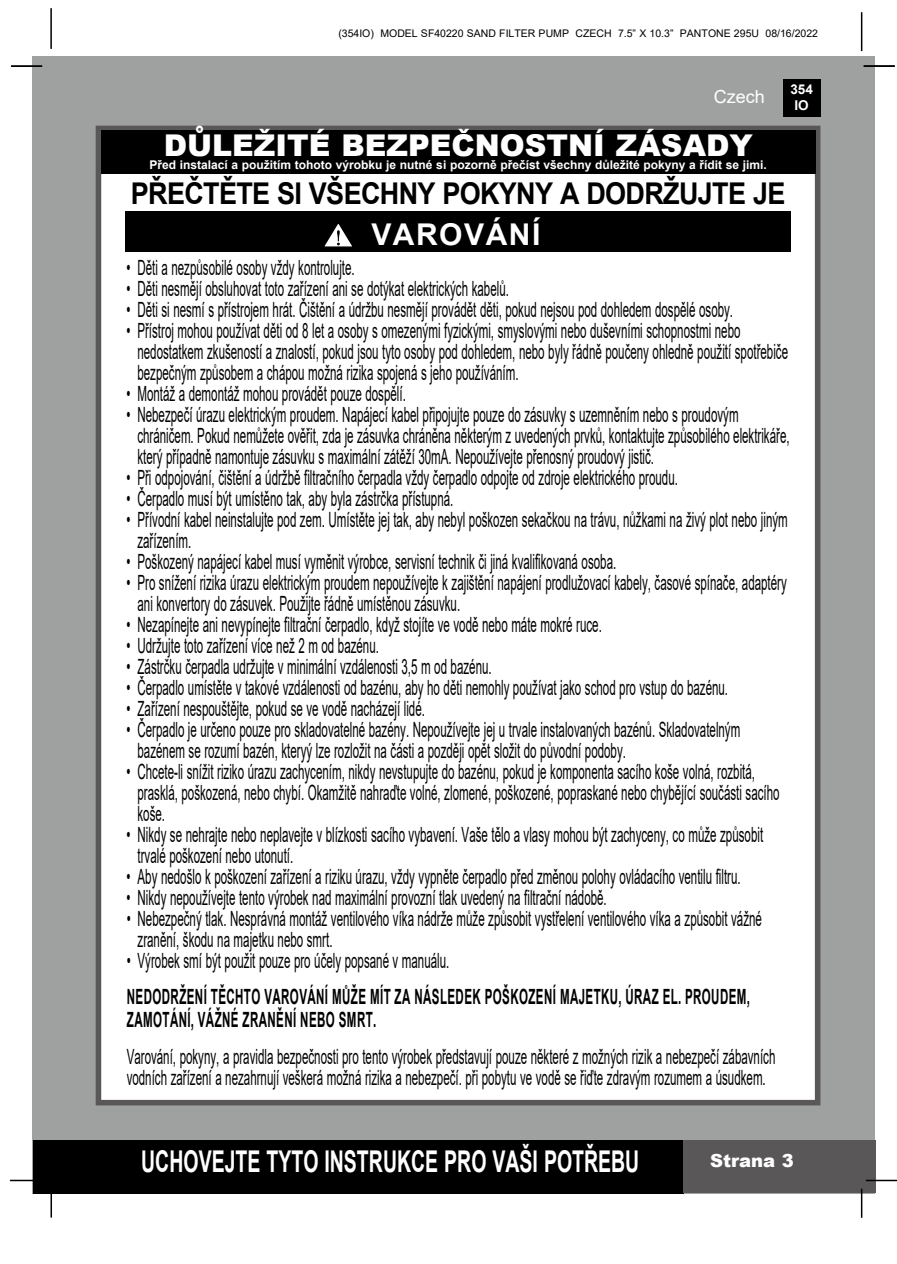
<style>
.page{position:relative;width:897px;height:1264px;background:#fff}
.page>*{position:absolute;margin:0;border:0;box-sizing:border-box;transform-origin:0 0}
.t1{font:700 30px "Arial";color:#fff;scale:.65 1}
.t2{font:700 30px "Arial";letter-spacing:-.025em;color:#000;scale:.9 1}
.t3{font:900 30px "Arial";color:#fff}
.t4{font:700 30px "Arial";letter-spacing:.05em;color:#fff}
.t5{font:21px/21px "Arial";color:#000;scale:.55 1}
.t6{font:700 21px/22.5px "Arial";letter-spacing:.035em;color:#000;scale:.55 1}
.t7{font:900 18px "Arial";color:#fff}
.t8{font:18px "Arial";color:#fff}
.t9{font:700 13.5px/16.2px "Arial";color:#fff;text-align:center}
.t10{font:700 12px "Arial";color:#fff}
.t11{font:10.5px "Arial";color:#000}
</style>
<div class="page">
<div style="left:33px;top:56px;width:842px;height:1137px;background:#9fa0a0"></div>
<div style="left:782px;top:79px;width:38px;height:38px;background:#000"></div>
<hr style="left:50px;top:8px;width:2px;height:41px;background:#000">
<hr style="left:860px;top:12px;width:2px;height:39px;background:#000">
<div style="left:33px;top:1140px;width:650px;height:53px;background:#000"></div>
<div style="left:682px;top:1140px;width:193px;height:53px;background:#595757"></div>
<hr style="left:865px;top:1179px;width:31px;height:2px;background:#000">
<hr style="left:860px;top:1188px;width:2px;height:29px;background:#000">
<hr style="left:50px;top:1187px;width:2px;height:30px;background:#000">
<hr style="left:10px;top:1179px;width:31px;height:2px;background:#000">
<div style="left:96px;top:126px;width:724px;height:979px;background:#fff;border:6px solid #595757"></div>
<div style="left:101px;top:130px;width:714px;height:44px;background:#000"></div>
<hr style="left:863px;top:65px;width:31px;height:2px;background:#000">
<hr style="left:11px;top:65px;width:31px;height:2px;background:#000">
<div style="left:125px;top:212px;width:665px;height:40px;background:#000"></div>
<svg style="left:324px;top:224px;width:28px;height:23px"></svg>
<p class="t11" style="left:338px;top:26px;width:481px">(354IO) MODEL SF40220 SAND FILTER PUMP CZECH 7.5” X 10.3” PANTONE 295U 08/16/2022</p>
<p class="t8" style="left:713px;top:84px;width:53px">Czech</p>
<p class="t9" style="left:790px;top:81px;width:24px">354<br>IO</p>
<h1 class="t3" style="left:164px;top:124px;width:590px">DŮLEŽITÉ BEZPEČNOSTNÍ ZÁSADY</h1>
<p class="t10" style="left:149px;top:157px;width:619px">Před instalací a použitím tohoto výrobku je nutné si pozorně přečíst všechny důležité pokyny a řídit se jimi.</p>
<h1 class="t2" style="left:131px;top:173px;width:728px">PŘEČTĚTE SI VŠECHNY POKYNY A DODRŽUJTE JE</h1>
<h1 class="t4" style="left:371px;top:213px;width:170px">VAROVÁNÍ</h1>
<p class="t5" style="left:126px;top:257px;width:416px">• Děti a nezpůsobilé osoby vždy kontrolujte.</p>
<p class="t5" style="left:126px;top:278px;width:697px">• Děti nesmějí obsluhovat toto zařízení ani se dotýkat elektrických kabelů.</p>
<p class="t5" style="left:126px;top:299px;width:1104px">• Děti si nesmí s přístrojem hrát. Čištění a údržbu nesmějí provádět děti, pokud nejsou pod dohledem dospělé osoby.</p>
<p class="t5" style="left:137px;top:320px;width:1184px;text-indent:-11px">• Přístroj mohou používat děti od 8 let a osoby s omezenými fyzickými, smyslovými nebo duševními schopnostmi nebo nedostatkem zkušeností a znalostí, pokud jsou tyto osoby pod dohledem, nebo byly řádně poučeny ohledně použití spotřebiče bezpečným způsobem a chápou možná rizika spojená s jeho používáním.</p>
<p class="t5" style="left:126px;top:383px;width:509px">• Montáž a demontáž mohou provádět pouze dospělí.</p>
<p class="t5" style="left:137px;top:404px;width:1187px;text-indent:-11px">• Nebezpečí úrazu elektrickým proudem. Napájecí kabel připojujte pouze do zásuvky s uzemněním nebo s proudovým chráničem. Pokud nemůžete ověřit, zda je zásuvka chráněna některým z uvedených prvků, kontaktujte způsobilého elektrikáře, který případně namontuje zásuvku s maximální zátěží 30mA. Nepoužívejte přenosný proudový jistič.</p>
<p class="t5" style="left:126px;top:467px;width:1003px">• Při odpojování, čištění a údržbě filtračního čerpadla vždy čerpadlo odpojte od zdroje elektrického proudu.</p>
<p class="t5" style="left:126px;top:488px;width:596px">• Čerpadlo musí být umístěno tak, aby byla zástrčka přístupná.</p>
<p class="t5" style="left:137px;top:509px;width:1183px;text-indent:-11px">• Přívodní kabel neinstalujte pod zem. Umístěte jej tak, aby nebyl poškozen sekačkou na trávu, nůžkami na živý plot nebo jiným zařízením.</p>
<p class="t5" style="left:126px;top:551px;width:891px">• Poškozený napájecí kabel musí vyměnit výrobce, servisní technik či jiná kvalifikovaná osoba.</p>
<p class="t5" style="left:137px;top:572px;width:1181px;text-indent:-11px">• Pro snížení rizika úrazu elektrickým proudem nepoužívejte k zajištění napájení prodlužovací kabely, časové spínače, adaptéry ani konvertory do zásuvek. Použijte řádně umístěnou zásuvku.</p>
<p class="t5" style="left:126px;top:614px;width:865px">• Nezapínejte ani nevypínejte filtrační čerpadlo, když stojíte ve vodě nebo máte mokré ruce.</p>
<p class="t5" style="left:126px;top:635px;width:460px">• Udržujte toto zařízení více než 2 m od bazénu.</p>
<p class="t5" style="left:127px;top:656px;width:665px">• Zástrčku čerpadla udržujte v minimální vzdálenosti 3,5 m od bazénu.</p>
<p class="t5" style="left:127px;top:677px;width:1095px">• Čerpadlo umístěte v takové vzdálenosti od bazénu, aby ho děti nemohly používat jako schod pro vstup do bazénu.</p>
<p class="t5" style="left:127px;top:698px;width:544px">• Zařízení nespouštějte, pokud se ve vodě nacházejí lidé.</p>
<p class="t5" style="left:137px;top:719px;width:1097px;text-indent:-11px">• Čerpadlo je určeno pouze pro skladovatelné bazény. Nepoužívejte jej u trvale instalovaných bazénů. Skladovatelným bazénem se rozumí bazén, kteryý lze rozložit na části a později opět složit do původní podoby.</p>
<p class="t5" style="left:137px;top:761px;width:1168px;text-indent:-11px">• Chcete-li snížit riziko úrazu zachycením, nikdy nevstupujte do bazénu, pokud je komponenta sacího koše volná, rozbitá, prasklá, poškozená, nebo chybí. Okamžitě nahraďte volné, zlomené, poškozené, popraskané nebo chybějící součásti sacího koše.</p>
<p class="t5" style="left:137px;top:824px;width:1138px;text-indent:-11px">• Nikdy se nehrajte nebo neplavejte v blízkosti sacího vybavení. Vaše tělo a vlasy mohou být zachyceny, co může způsobit trvalé poškození nebo utonutí.</p>
<p class="t5" style="left:127px;top:866px;width:1117px">• Aby nedošlo k poškození zařízení a riziku úrazu, vždy vypněte čerpadlo před změnou polohy ovládacího ventilu filtru.</p>
<p class="t5" style="left:127px;top:887px;width:874px">• Nikdy nepoužívejte tento výrobek nad maximální provozní tlak uvedený na filtrační nádobě.</p>
<p class="t5" style="left:138px;top:908px;width:1136px;text-indent:-11px">• Nebezpečný tlak. Nesprávná montáž ventilového víka nádrže může způsobit vystřelení ventilového víka a způsobit vážné zranění, škodu na majetku nebo smrt.</p>
<p class="t5" style="left:127px;top:950px;width:588px">• Výrobek smí být použit pouze pro účely popsané v manuálu.</p>
<p class="t6" style="left:127px;top:986px;width:1134px">NEDODRŽENÍ TĚCHTO VAROVÁNÍ MŮŽE MÍT ZA NÁSLEDEK POŠKOZENÍ MAJETKU, ÚRAZ EL. PROUDEM,<br>ZAMOTÁNÍ, VÁŽNÉ ZRANĚNÍ NEBO SMRT.</p>
<p class="t5" style="left:127px;top:1046px;width:1180px">Varování, pokyny, a pravidla bezpečnosti pro tento výrobek představují pouze některé z možných rizik a nebezpečí zábavních vodních zařízení a nezahrnují veškerá možná rizika a nebezpečí. při pobytu ve vodě se řiďte zdravým rozumem a úsudkem.</p>
<h1 class="t1" style="left:141px;top:1140px;width:767px">UCHOVEJTE TYTO INSTRUKCE PRO VAŠI POTŘEBU</h1>
<p class="t7" style="left:710px;top:1147px;width:85px">Strana 3</p>
</div>
